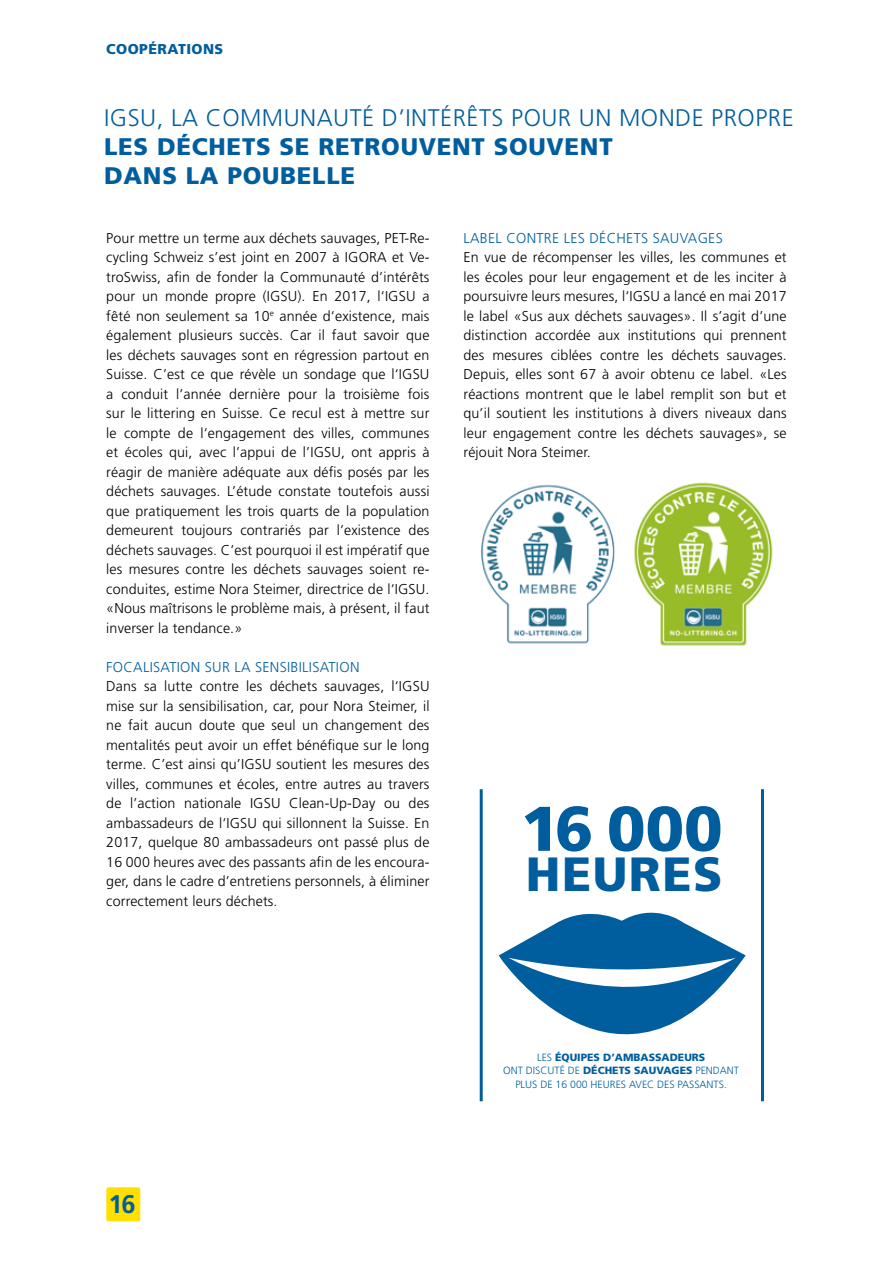
<style>
.page{position:relative;width:893px;height:1263px;background:#fff}
.page>*{position:absolute;margin:0;border:0;box-sizing:border-box;transform-origin:0 0}
.t1{font:900 63px "Frutiger";color:#005e9e}
.t2{font:900 48px "Frutiger";letter-spacing:.03em;color:#005e9e}
.t3{font:700 25.5px "Frutiger";color:#005e9e}
.t4{font:300 24px "Frutiger";letter-spacing:.02em;color:#005e9e}
.t5{font:900 24px/29.2px "Frutiger";letter-spacing:.03em;color:#005e9e}
.t6{font:300 14.25px/19.5px "Frutiger";letter-spacing:.01em;color:#000;text-align:justify}
.t7{font:300 14.25px "Frutiger";letter-spacing:.02em;color:#005e9e}
.t8{font:900 14.25px "Frutiger";letter-spacing:.03em;color:#005e9e}
.t9{font:300 10.5px/13.5px "Frutiger";color:#005e9e;text-align:center}
.s1{font-weight:900}
</style>
<div class="page">
<div style="left:106px;top:1187px;width:34px;height:34px;background:#ffe000;border-radius:2px"></div>
<hr style="left:480px;top:789px;width:3px;height:312px;background:#005e9e">
<hr style="left:761px;top:789px;width:3px;height:312px;background:#005e9e">
<img style="left:481px;top:482px;width:292px;height:164px">
<svg style="left:498px;top:912px;width:248px;height:123px"></svg>
<svg style="left:508px;top:958px;width:228px;height:65px"></svg>
<p class="t8" style="left:106px;top:40px;width:118px">COOPÉRATIONS</p>
<h3 class="t4" style="left:104px;top:104px;width:691px">IGSU, LA COMMUNAUTÉ D’INTÉRÊTS POUR UN MONDE PROPRE</h3>
<h3 class="t5" style="left:104px;top:131px;width:510px">LES DÉCHETS SE RETROUVENT SOUVENT<br>DANS LA POUBELLE</h3>
<p class="t6" style="left:106px;top:228px;width:325px">Pour mettre un terme aux déchets sauvages, PET-Re&shy;cycling Schweiz s’est joint en 2007 à IGORA et Ve&shy;troSwiss, afin de fonder la Communauté d’intérêts pour un monde propre (IGSU). En 2017, l‘IGSU a fêté non seulement sa 10<sup>e</sup> année d‘existence, mais également plusieurs succès. Car il faut savoir que les déchets sauvages sont en régression partout en Suisse. C’est ce que révèle un sondage que l‘IGSU a conduit l’année dernière pour la troisième fois sur le littering en Suisse. Ce recul est à mettre sur le compte de l‘engagement des villes, communes et écoles qui, avec l’appui de l’IGSU, ont appris à réagir de manière adéquate aux défis posés par les déchets sauvages. L’étude constate toutefois aussi que pratiquement les trois quarts de la population demeurent toujours contrariés par l’existence des déchets sauvages. C’est pourquoi il est impératif que les mesures contre les déchets sauvages soient re&shy;conduites, estime Nora Steimer, directrice de l‘IGSU. «Nous maîtrisons le problème mais, à présent, il faut inverser la tendance.»</p>
<p class="t7" style="left:106px;top:659px;width:255px">FOCALISATION SUR LA SENSIBILISATION</p>
<p class="t6" style="left:106px;top:677px;width:325px">Dans sa lutte contre les déchets sauvages, l‘IGSU mise sur la sensibilisation, car, pour Nora Steimer, il ne fait aucun doute que seul un changement des mentalités peut avoir un effet bénéfique sur le long terme. C’est ainsi qu’IGSU soutient les mesures des villes, communes et écoles, entre autres au travers de l’action nationale IGSU Clean-Up-Day ou des ambassadeurs de l‘IGSU qui sillonnent la Suisse. En 2017, quelque 80 ambassadeurs ont passé plus de 16 000 heures avec des passants afin de les encoura&shy;ger, dans le cadre d’entretiens personnels, à éliminer correctement leurs déchets.</p>
<p class="t7" style="left:463px;top:230px;width:261px">LABEL CONTRE LES DÉCHETS SAUVAGES</p>
<p class="t6" style="left:463px;top:248px;width:325px">En vue de récompenser les villes, les communes et les écoles pour leur engagement et de les inciter à poursuivre leurs mesures, l‘IGSU a lancé en mai 2017 le label «Sus aux déchets sauvages». Il s’agit d’une distinction accordée aux institutions qui prennent des mesures ciblées contre les déchets sauvages.<br>Depuis, elles sont 67 à avoir obtenu ce label. «Les réactions montrent que le label remplit son but et qu’il soutient les institutions à divers niveaux dans leur engagement contre les déchets sauvages», se réjouit Nora Steimer.</p>
<h1 class="t1" style="left:521px;top:791px;width:203px">16 000</h1>
<h2 class="t2" style="left:526px;top:845px;width:198px">HEURES</h2>
<h3 class="t3" style="left:108px;top:1189px;width:29px">16</h3>
<p class="t9" style="left:503px;top:1050px;width:238px">LES <span class="s1">ÉQUIPES D’AMBASSADEURS<br></span>ONT DISCUTÉ DE <span class="s1">DÉCHETS SAUVAGES</span> PENDANT<br>PLUS DE 16 000 HEURES AVEC DES PASSANTS.</p>
</div>
